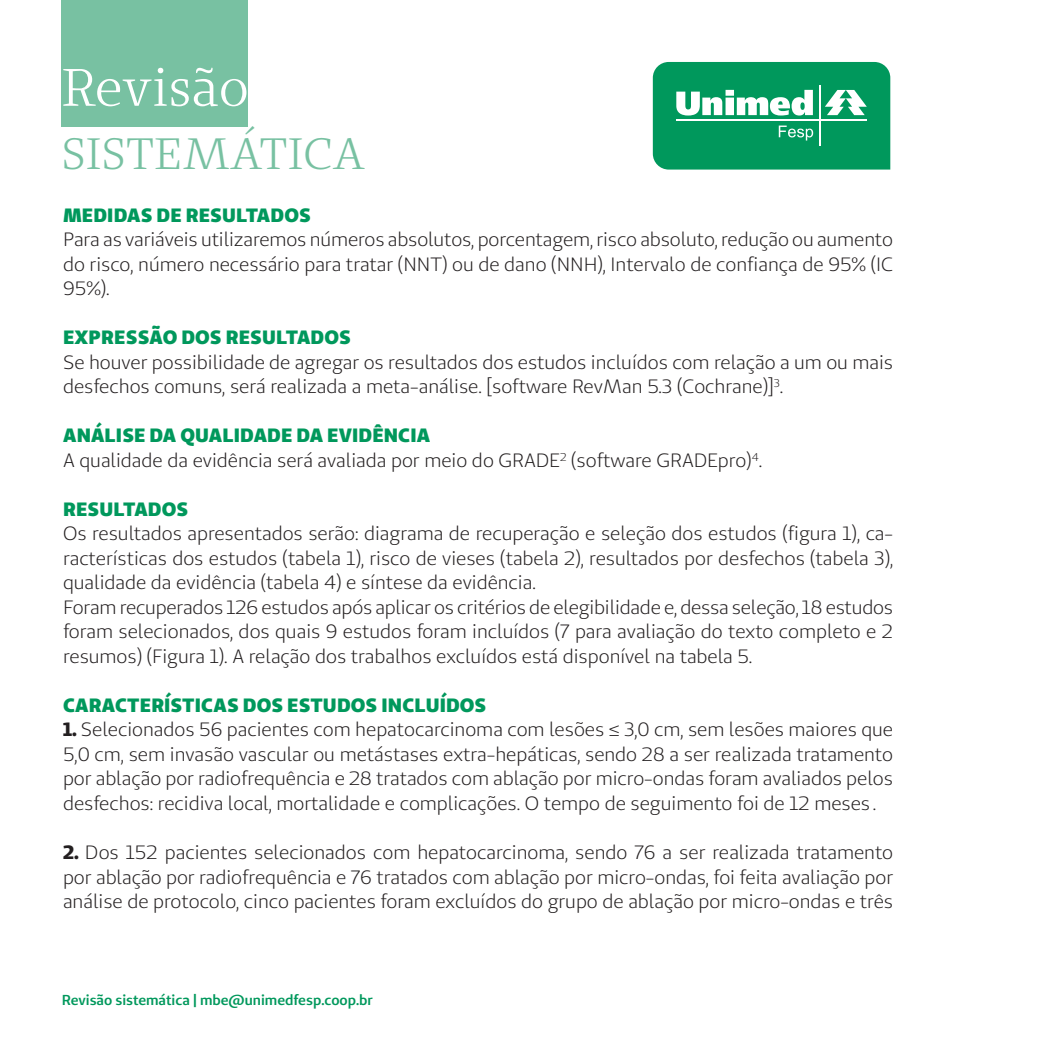
<style>
.page{position:relative;width:1042px;height:1042px;background:#fff}
.page>*{position:absolute;margin:0;border:0;box-sizing:border-box;transform-origin:0 0}
.t1{font:52.5px "Unimed Serif";color:#fff}
.t2{font:43.75px "Unimed Serif";letter-spacing:.01em;color:#78c1a2}
.Texto{font:19.25px/24.5px "Unimed Sans";color:#231f20;text-align:justify}
.Intertítulo{font:900 19.25px "Unimed Sans";letter-spacing:.01em;color:#00985c}
.t3{font:600 14.35px "Unimed Sans";color:#00985c}
.s1{font-weight:800}
</style>
<div class="page">
<div style="left:61px;top:0;width:187px;height:127px;background:#78c1a2"></div>
<svg style="left:652px;top:62px;width:239px;height:108px"></svg>
<h1 class="t1" style="left:62px;top:54px;width:189px">Revisão</h1>
<h2 class="t2" style="left:62px;top:126px;width:305px">SISTEMÁTICA</h2>
<p class="Intertítulo" style="left:63px;top:202px;width:249px">MEDIDAS DE RESULTADOS</p>
<p class="Texto" style="left:63px;top:227px;width:832px">Para as variáveis utilizaremos números absolutos, porcentagem, risco absoluto, redução ou aumento do risco, número necessário para tratar (NNT) ou de dano (NNH), Intervalo de confiança de 95% (IC 95%).</p>
<p class="Intertítulo" style="left:63px;top:325px;width:289px">EXPRESSÃO DOS RESULTADOS</p>
<p class="Texto" style="left:63px;top:350px;width:831px">Se houver possibilidade de agregar os resultados dos estudos incluídos com relação a um ou mais desfechos comuns, será realizada a meta-análise. [software RevMan 5.3 (Cochrane)]<sup>3</sup>.</p>
<p class="Intertítulo" style="left:63px;top:423px;width:369px">ANÁLISE DA QUALIDADE DA EVIDÊNCIA</p>
<p class="Texto" style="left:63px;top:448px;width:701px">A qualidade da evidência será avaliada por meio do GRADE<sup>2</sup> (software GRADEpro)<sup>4</sup>.</p>
<p class="Intertítulo" style="left:63px;top:496px;width:127px">RESULTADOS</p>
<p class="Texto" style="left:63px;top:521px;width:831px">Os resultados apresentados serão: diagrama de recuperação e seleção dos estudos (figura 1), ca&shy;racterísticas dos estudos (tabela 1), risco de vieses (tabela 2), resultados por desfechos (tabela 3), qualidade da evidência (tabela 4) e síntese da evidência.</p>
<p class="Texto" style="left:63px;top:595px;width:831px">Foram recuperados 126 estudos após aplicar os critérios de elegibilidade e, dessa seleção, 18 estudos foram selecionados, dos quais 9 estudos foram incluídos (7 para avaliação do texto completo e 2 resumos) (Figura 1). A relação dos trabalhos excluídos está disponível na tabela 5.</p>
<p class="Intertítulo" style="left:63px;top:692px;width:425px">CARACTERÍSTICAS DOS ESTUDOS INCLUÍDOS</p>
<p class="Texto" style="left:63px;top:717px;width:831px"><span class="s1">1.</span> Selecionados 56 pacientes com hepatocarcinoma com lesões ≤ 3,0 cm, sem lesões maiores que 5,0 cm, sem invasão vascular ou metástases extra-hepáticas, sendo 28 a ser realizada tratamento por ablação por radiofrequência e 28 tratados com ablação por micro-ondas foram avaliados pelos desfechos: recidiva local, mortalidade e complicações. O tempo de seguimento foi de 12 meses .</p>
<p class="Texto" style="left:63px;top:840px;width:832px"><span class="s1">2.</span> Dos 152 pacientes selecionados com hepatocarcinoma, sendo 76 a ser realizada tratamento por ablação por radiofrequência e 76 tratados com ablação por micro-ondas, foi feita avaliação por análise de protocolo, cinco pacientes foram excluídos do grupo de ablação por micro-ondas e três</p>
<p class="t3" style="left:62px;top:990px;width:313px">Revisão sistemática | mbe@unimedfesp.coop.br</p>
</div>
